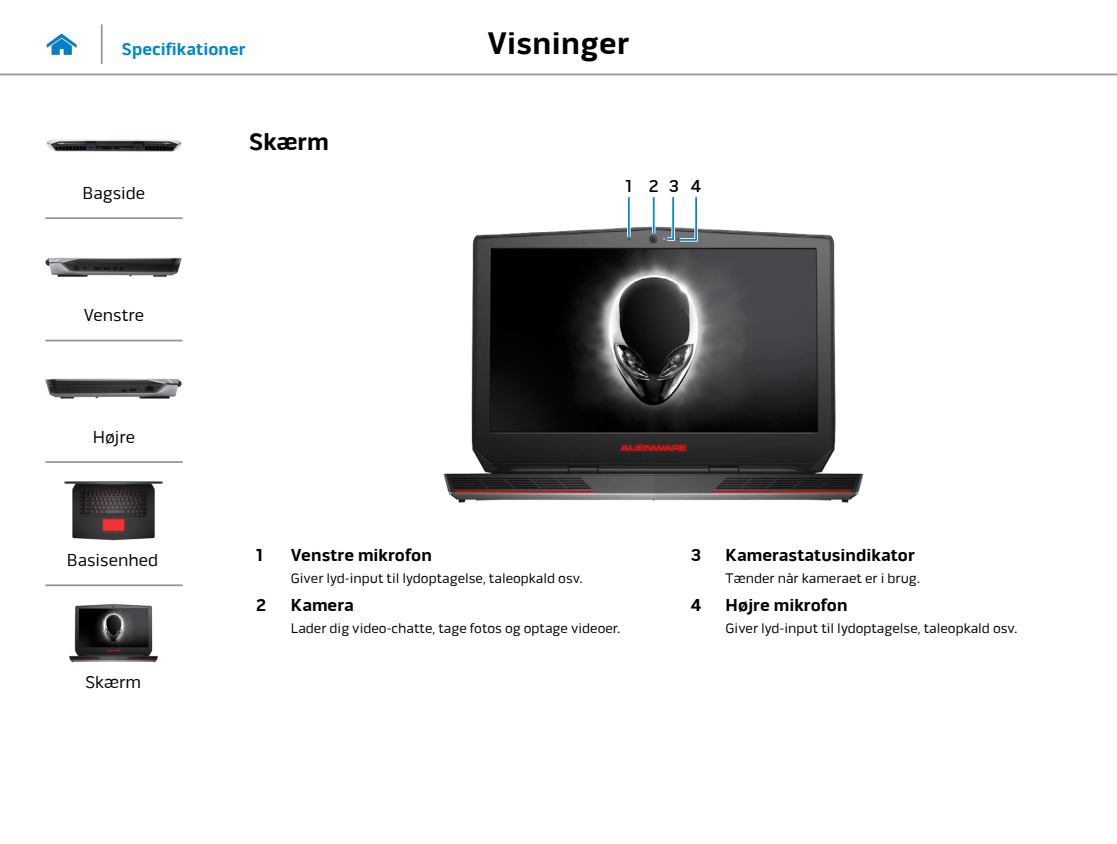
<style>
.page{position:relative;width:1117px;height:844px;background:#fff}
.page>*{position:absolute;margin:0;border:0;box-sizing:border-box;transform-origin:0 0}
.t1{font:700 31.5px "Pill Alt 600 mg";letter-spacing:.01em;color:#000}
.Head2{font:700 24.5px "Pill Alt 600 mg";color:#000}
.Callout_Head{font:700 17.5px "Pill Alt 600 mg";color:#000}
.t2{font:17.5px "Pill Alt 600 mg";color:#000}
.t3{font:700 17.5px "Pill Alt 600 mg";color:#0087cc}
.Callout-L{font:500 17.5px "Pill Alt 600 mg";color:#000}
.Callout_description{font:14px "Pill Alt 600 mg";color:#000}
</style>
<div class="page">
<hr style="left:0;top:74px;width:1116px;height:1px;background:#939598">
<img style="left:46px;top:33px;width:31px;height:23px">
<img style="left:443px;top:226px;width:421px;height:277px">
<svg style="left:651px;top:197px;width:4px;height:36px"></svg>
<hr style="left:652px;top:197px;width:2px;height:36px;background:#0087cc">
<hr style="left:627px;top:197px;width:3px;height:40px;background:#fff">
<hr style="left:628px;top:197px;width:1px;height:40px;background:#0087cc">
<svg style="left:663px;top:197px;width:36px;height:46px"></svg>
<hr style="left:101px;top:24px;width:2px;height:40px;background:#939598">
<img style="left:46px;top:139px;width:136px;height:13px">
<img style="left:45px;top:257px;width:137px;height:20px">
<img style="left:45px;top:378px;width:137px;height:21px">
<img style="left:64px;top:481px;width:99px;height:59px">
<img style="left:69px;top:604px;width:89px;height:58px">
<hr style="left:45px;top:217px;width:138px;height:2px;background:#939598">
<hr style="left:45px;top:339px;width:138px;height:2px;background:#939598">
<hr style="left:45px;top:461px;width:138px;height:2px;background:#939598">
<hr style="left:45px;top:584px;width:138px;height:2px;background:#939598">
<p class="t3" style="left:122px;top:38px;width:125px">Specifikationer</p>
<h1 class="t1" style="left:487px;top:25px;width:143px">Visninger</h1>
<p class="t2" style="left:83px;top:182px;width:64px">Bagside</p>
<p class="t2" style="left:84px;top:305px;width:62px">Venstre</p>
<p class="t2" style="left:93px;top:427px;width:44px">Højre</p>
<p class="t2" style="left:67px;top:549px;width:93px">Basisenhed</p>
<p class="t2" style="left:85px;top:672px;width:58px">Skærm</p>
<p class="Head2" style="left:249px;top:127px;width:82px">Skærm</p>
<p class="Callout-L" style="left:625px;top:176px;width:8px">1</p>
<p class="Callout-L" style="left:648px;top:176px;width:11px">2</p>
<p class="Callout-L" style="left:668px;top:176px;width:12px">3</p>
<p class="Callout-L" style="left:690px;top:176px;width:12px">4</p>
<p class="Callout_Head" style="left:256px;top:544px;width:8px">1</p>
<p class="Callout_Head" style="left:291px;top:544px;width:142px">Venstre mikrofon</p>
<p class="Callout_description" style="left:291px;top:570px;width:293px">Giver lyd-input til lydoptagelse, taleopkald osv.</p>
<p class="Callout_Head" style="left:256px;top:594px;width:11px">2</p>
<p class="Callout_Head" style="left:291px;top:594px;width:64px">Kamera</p>
<p class="Callout_description" style="left:291px;top:620px;width:331px">Lader dig video-chatte, tage fotos og optage videoer.</p>
<p class="Callout_Head" style="left:690px;top:544px;width:12px">3</p>
<p class="Callout_Head" style="left:725px;top:544px;width:191px">Kamerastatusindikator</p>
<p class="Callout_description" style="left:725px;top:570px;width:196px">Tænder når kameraet er i brug.</p>
<p class="Callout_Head" style="left:690px;top:594px;width:12px">4</p>
<p class="Callout_Head" style="left:725px;top:594px;width:123px">Højre mikrofon</p>
<p class="Callout_description" style="left:725px;top:620px;width:293px">Giver lyd-input til lydoptagelse, taleopkald osv.</p>
</div>
